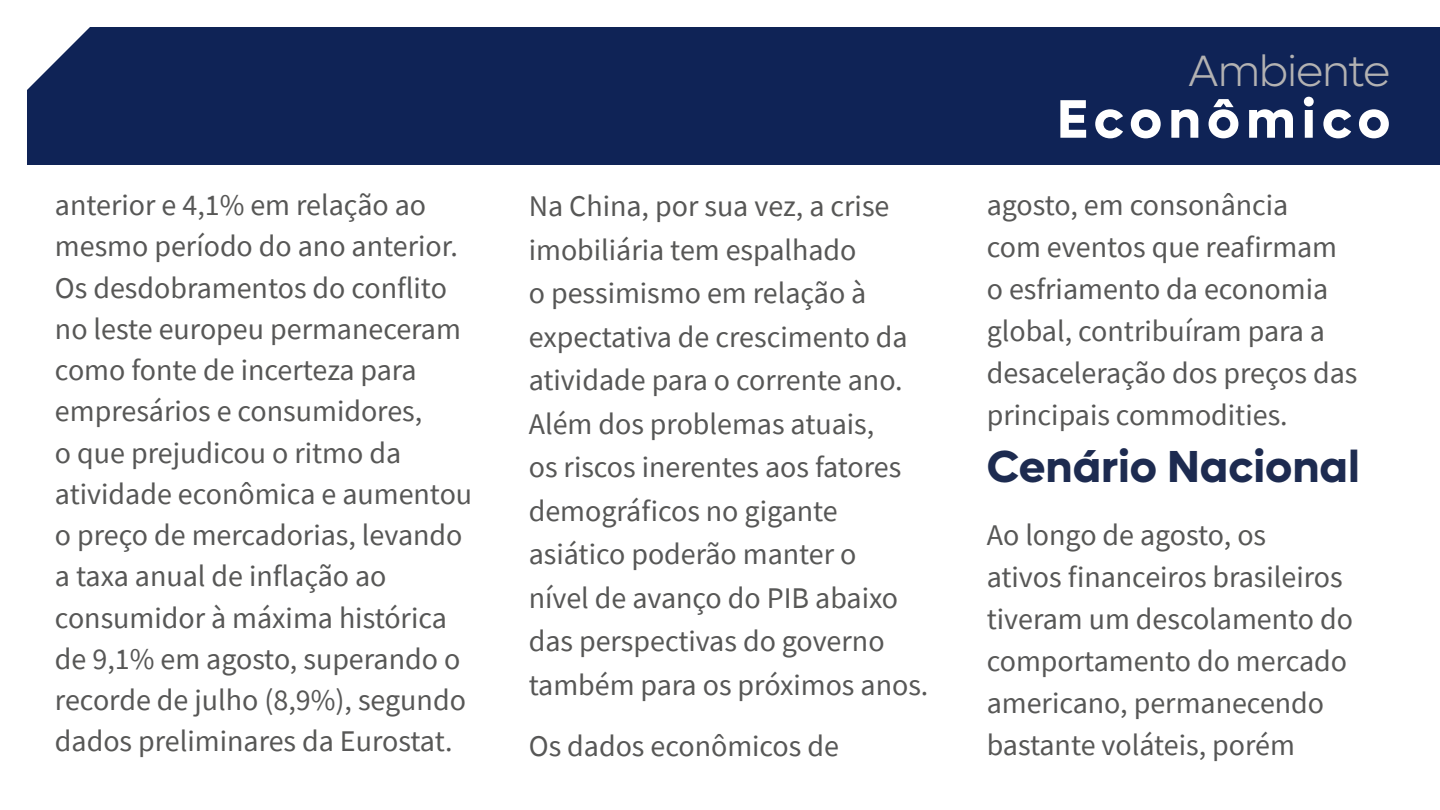
<style>
.page{position:relative;width:1440px;height:810px;background:#fff}
.page>*{position:absolute;margin:0;border:0;box-sizing:border-box;transform-origin:0 0}
.t1{font:700 54.45px "Lufga";letter-spacing:.11em;color:#fff}
.t2{font:700 45px "Lufga";color:#1d2b50}
.t3{font:300 43.95px "Lufga";letter-spacing:-.02em;color:#b3b2b2}
.t4{font:30px/41.2px "Source Sans Pro";color:#575756}
</style>
<div class="page">
<div style="left:27px;top:27px;width:1413px;height:138px;background:#0f2356"></div>
<p class="t4" style="left:55px;top:184px;width:419px">anterior e 4,1% em relação ao mesmo período do ano anterior.<br>Os desdobramentos do conflito no leste europeu permaneceram como fonte de incerteza para empresários e consumidores,<br>o que prejudicou o ritmo da atividade econômica e aumentou o preço de mercadorias, levando a taxa anual de inflação ao consumidor à máxima histórica de 9,1% em agosto, superando o recorde de julho (8,9%), segundo dados preliminares da Eurostat.</p>
<p class="t4" style="left:529px;top:184px;width:401px;line-height:43.5px">Na China, por sua vez, a crise imobiliária tem espalhado<br>o pessimismo em relação à expectativa de crescimento da atividade para o corrente ano.<br>Além dos problemas atuais,<br>os riscos inerentes aos fatores demográficos no gigante asiático poderão manter o<br>nível de avanço do PIB abaixo das perspectivas do governo também para os próximos anos.</p>
<p class="t4" style="left:529px;top:725px;width:312px">Os dados econômicos de</p>
<h3 class="t3" style="left:1188px;top:46px;width:204px">Ambiente</h3>
<h1 class="t1" style="left:1057px;top:86px;width:335px">Econômico</h1>
<p class="t4" style="left:987px;top:184px;width:372px;line-height:42px">agosto, em consonância<br>com eventos que reafirmam o esfriamento da economia global, contribuíram para a desaceleração dos preços das principais commodities.</p>
<h2 class="t2" style="left:987px;top:439px;width:375px">Cenário Nacional</h2>
<p class="t4" style="left:987px;top:514px;width:368px;line-height:42px">Ao longo de agosto, os<br>ativos financeiros brasileiros tiveram um descolamento do comportamento do mercado americano, permanecendo bastante voláteis, porém</p>
</div>
